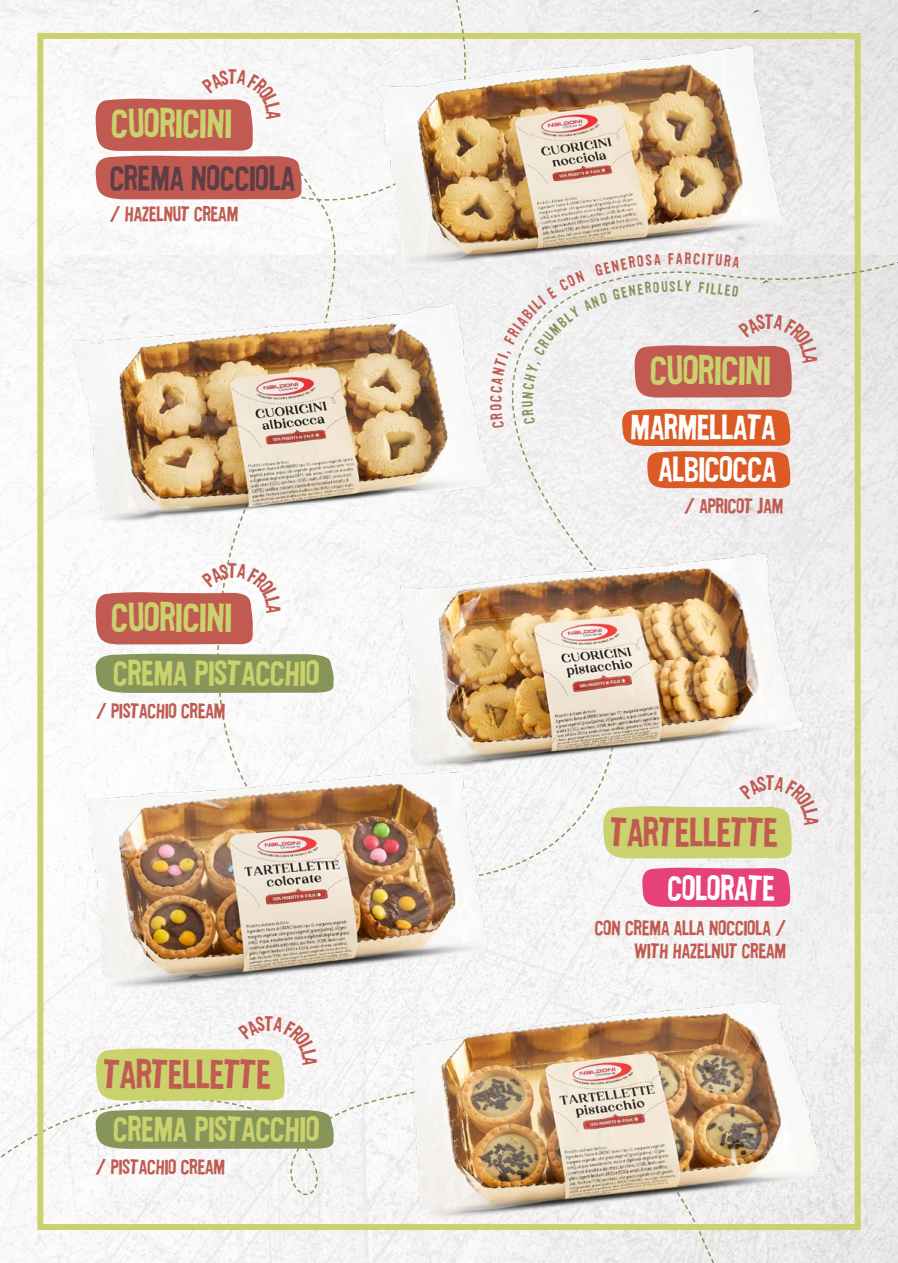
<style>
.page{position:relative;width:898px;height:1263px;background:#fff}
.page>*{position:absolute;margin:0;border:0;box-sizing:border-box;transform-origin:0 0}
.t1{font:37.8px "Flyerfonts Hardcore";color:#cad26e}
.t2{font:37.8px "Flyerfonts Hardcore";color:#c15b51}
.t3{font:32.7px "Flyerfonts Hardcore";color:#cad26e}
.t4{font:32.7px/42.2px "Flyerfonts Hardcore";color:#fff;text-align:right}
.t5{font:32.7px "Flyerfonts Hardcore";color:#5e3e45}
.t6{font:19.5px/23.4px "Flyerfonts Hardcore";color:#c05b51;text-align:right}
.t7{font:15px "Flyerfonts Hardcore";color:#c15b51}
.t8{font:14.25px "Flyerfonts Hardcore";color:#88955a}
</style>
<div class="page">
<img style="left:0;top:255px;width:897px;height:1008px">
<svg style="left:0;top:974px;width:731px;height:289px"></svg>
<img style="left:0;top:358px;width:4px;height:229px">
<img style="left:387px;top:985px;width:453px;height:257px">
<img style="left:50px;top:280px;width:42px;height:276px">
<img style="left:70px;top:763px;width:451px;height:239px">
<svg style="left:0;top:1015px;width:456px;height:191px"></svg>
<img style="left:92px;top:0;width:805px;height:907px">
<h1 class="t1" style="left:111px;top:99px;width:122px">CUORICINI</h1>
<h2 class="t5" style="left:110px;top:157px;width:187px">CREMA NOCCIOLA</h2>
<p class="t6" style="left:110px;top:201px;width:130px">/ HAZELNUT CREAM</p>
<h1 class="t1" style="left:111px;top:593px;width:122px">CUORICINI</h1>
<h2 class="t3" style="left:113px;top:653px;width:208px">CREMA PISTACCHIO</h2>
<p class="t6" style="left:96px;top:698px;width:131px">/ PISTACHIO CREAM</p>
<h1 class="t2" style="left:104px;top:1051px;width:168px">TARTELLETTE</h1>
<h2 class="t3" style="left:113px;top:1109px;width:208px">CREMA PISTACCHIO</h2>
<p class="t6" style="left:96px;top:1154px;width:131px">/ PISTACHIO CREAM</p>
<p class="t7" style="left:486px;top:402px;width:8px;rotate:-90deg">C</p>
<p class="t8" style="left:677px;top:277px;width:7px">L</p>
<h1 class="t1" style="left:650px;top:346px;width:122px">CUORICINI</h1>
<h2 class="t4" style="left:630px;top:405px;width:147px">MARMELLATA<br>ALBICOCCA</h2>
<p class="t6" style="left:684px;top:494px;width:101px">/ APRICOT JAM</p>
<h1 class="t2" style="left:610px;top:808px;width:168px">TARTELLETTE</h1>
<h2 class="t4" style="left:667px;top:865px;width:109px">COLORATE</h2>
<p class="t6" style="left:594px;top:915px;width:193px">CON CREMA ALLA NOCCIOLA /<br>WITH HAZELNUT CREAM</p>
</div>
